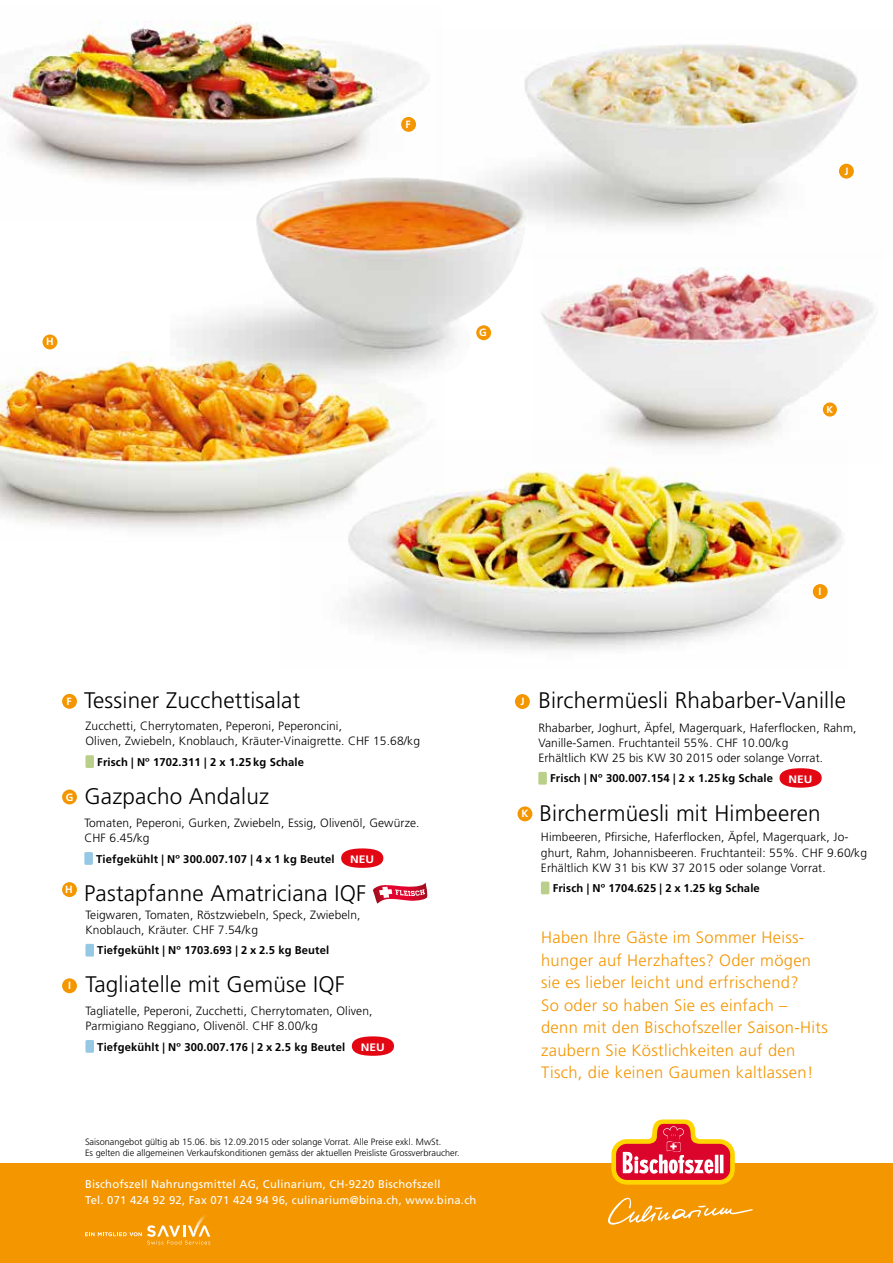
<style>
.page{position:relative;width:893px;height:1263px;background:#fff}
.page>*{position:absolute;margin:0;border:0;box-sizing:border-box;transform-origin:0 0}
.t1{font:300 22.5px "Frutiger LT Std";letter-spacing:.01em;color:#000}
.t2{font:300 16.5px/22.5px "Frutiger LT Std";letter-spacing:.02em;color:#f49600}
.t3{font:300 12px/15.3px "Frutiger LT Std";letter-spacing:.01em;color:#000}
.t4{font:700 11.25px "Frutiger LT Std";letter-spacing:.01em;color:#000}
.t5{font:11.25px/15.8px "Frutiger LT";letter-spacing:.02em;color:#fff}
.t6{font:700 10.8px "Frutiger LT Std";color:#fff;scale:1.11 1}
.t7{font:700 10.5px "Frutiger LT Std";color:#fff}
.t8{font:700 9.9px "Frutiger LT Std";color:#fff}
.t9{font:300 9.15px/10.9px "Frutiger LT Std";color:#000}
.s1{font-weight:700;font-size:10.5px;color:#fff}
</style>
<div class="page">
<div style="left:0;top:1163px;width:893px;height:100px;background:#f49600"></div>
<svg style="left:611px;top:1119px;width:124px;height:65px"></svg>
<svg style="left:608px;top:1197px;width:145px;height:28px"></svg>
<svg style="left:85px;top:1215px;width:125px;height:29px"></svg>
<img style="left:348px;top:466px;width:495px;height:184px">
<img style="left:494px;top:44px;width:364px;height:183px">
<img style="left:185px;top:177px;width:342px;height:182px">
<img style="left:0;top:351px;width:443px;height:190px">
<img style="left:0;top:21px;width:441px;height:199px">
<div style="left:541px;top:881px;width:8px;height:13px;background:#bad08a"></div>
<div style="left:517px;top:806px;width:15px;height:15px;background:#f49600;border-radius:50%"></div>
<div style="left:538px;top:772px;width:9px;height:13px;background:#bad08a"></div>
<div style="left:779px;top:768px;width:43px;height:20px;background:#e30613;border-radius:50%"></div>
<div style="left:515px;top:694px;width:15px;height:15px;background:#f49600;border-radius:50%"></div>
<div style="left:85px;top:755px;width:9px;height:13px;background:#bad08a"></div>
<div style="left:62px;top:694px;width:15px;height:15px;background:#f49600;border-radius:50%"></div>
<div style="left:85px;top:944px;width:9px;height:12px;background:#95c8e4"></div>
<svg style="left:372px;top:882px;width:56px;height:22px"></svg>
<div style="left:62px;top:882px;width:15px;height:15px;background:#f49600;border-radius:50%"></div>
<div style="left:85px;top:1040px;width:9px;height:13px;background:#95c8e4"></div>
<div style="left:352px;top:1036px;width:42px;height:20px;background:#e30613;border-radius:50%"></div>
<div style="left:62px;top:978px;width:15px;height:15px;background:#f49600;border-radius:50%"></div>
<div style="left:84px;top:852px;width:9px;height:13px;background:#95c8e4"></div>
<div style="left:341px;top:848px;width:42px;height:20px;background:#e30613;border-radius:50%"></div>
<div style="left:62px;top:789px;width:15px;height:15px;background:#f49600;border-radius:50%"></div>
<div style="left:839px;top:164px;width:15px;height:15px;background:#f49600;border-radius:50%"></div>
<div style="left:401px;top:117px;width:15px;height:15px;background:#f49600;border-radius:50%"></div>
<img style="left:541px;top:267px;width:334px;height:193px">
<div style="left:823px;top:402px;width:14px;height:15px;background:#f49600;border-radius:50%"></div>
<div style="left:476px;top:325px;width:15px;height:15px;background:#f49600;border-radius:50%"></div>
<div style="left:813px;top:584px;width:15px;height:15px;background:#f49600;border-radius:50%"></div>
<div style="left:43px;top:334px;width:14px;height:15px;background:#f49600;border-radius:50%"></div>
<p class="t7" style="left:46px;top:336px;width:9px">H</p>
<p class="t7" style="left:406px;top:118px;width:7px">F</p>
<p class="t7" style="left:479px;top:326px;width:9px">G</p>
<p class="t7" style="left:845px;top:165px;width:6px">J</p>
<p class="t8" style="left:826px;top:404px;width:8px">K</p>
<h1 class="t1" style="left:66px;top:687px;width:235px"><span class="s1">F</span> Tessiner Zucchettisalat</h1>
<p class="t3" style="left:85px;top:718px;width:336px">Zucchetti, Cherrytomaten, Peperoni, Peperoncini,<br>Oliven, Zwiebeln, Knoblauch, Kräuter-Vinaigrette. CHF 15.68/kg</p>
<p class="t4" style="left:97px;top:755px;width:208px">Frisch | Nº 1702.311 | 2 x 1.25 kg Schale</p>
<h1 class="t1" style="left:66px;top:783px;width:205px"><span class="s1">G</span> Gazpacho Andaluz</h1>
<p class="t7" style="left:65px;top:883px;width:9px">H</p>
<p class="t3" style="left:84px;top:815px;width:337px">Tomaten, Peperoni, Gurken, Zwiebeln, Essig, Olivenöl, Gewürze.<br>CHF 6.45/kg</p>
<p class="t4" style="left:96px;top:852px;width:240px">Tiefgekühlt | Nº 300.007.107 | 4 x 1 kg Beutel</p>
<p class="t6" style="left:350px;top:853px;width:23px">NEU</p>
<h1 class="t1" style="left:84px;top:880px;width:284px">Pastapfanne Amatriciana IQF</h1>
<p class="t3" style="left:85px;top:907px;width:277px">Teigwaren, Tomaten, Röstzwiebeln, Speck, Zwiebeln,<br>Knoblauch, Kräuter. CHF 7.54/kg</p>
<p class="t4" style="left:97px;top:944px;width:233px">Tiefgekühlt | Nº 1703.693 | 2 x 2.5 kg Beutel</p>
<h1 class="t1" style="left:68px;top:972px;width:278px"><span class="s1">I</span> Tagliatelle mit Gemüse IQF</h1>
<p class="t3" style="left:85px;top:1003px;width:289px">Tagliatelle, Peperoni, Zucchetti, Cherrytomaten, Oliven,<br>Parmigiano Reggiano, Olivenöl. CHF 8.00/kg</p>
<p class="t4" style="left:97px;top:1040px;width:249px">Tiefgekühlt | Nº 300.007.176 | 2 x 2.5 kg Beutel</p>
<p class="t6" style="left:361px;top:1040px;width:23px">NEU</p>
<p class="t9" style="left:85px;top:1136px;width:376px">Saisonangebot gültig ab 15.06. bis 12.09.2015 oder solange Vorrat. Alle Preise exkl. MwSt.<br>Es gelten die allgemeinen Verkaufskonditionen gemäss der aktuellen Preisliste Grossverbraucher.</p>
<p class="t5" style="left:85px;top:1176px;width:393px">Bischofszell Nahrungsmittel AG, Culinarium, CH-9220 Bischofszell<br>Tel. 071 424 92 92, Fax 071 424 94 96, culinarium@bina.ch, www.bina.ch</p>
<p class="t7" style="left:818px;top:585px;width:4px">I</p>
<h1 class="t1" style="left:520px;top:688px;width:327px"><sup>J</sup> Birchermüesli Rhabarber-Vanille</h1>
<p class="t3" style="left:538px;top:720px;width:320px">Rhabarber, Joghurt, Äpfel, Magerquark, Haferflocken, Rahm,<br>Vanille-Samen. Fruchtanteil 55%. CHF 10.00/kg<br>Erhältlich KW 25 bis KW 30 2015 oder solange Vorrat.</p>
<p class="t4" style="left:550px;top:772px;width:224px">Frisch | Nº 300.007.154 | 2 x 1.25 kg Schale</p>
<p class="t6" style="left:789px;top:772px;width:23px">NEU</p>
<h1 class="t1" style="left:521px;top:800px;width:301px"><span class="s1">K</span> Birchermüesli mit Himbeeren</h1>
<p class="t3" style="left:541px;top:829px;width:328px">Himbeeren, Pfirsiche, Haferflocken, Äpfel, Magerquark, Jo&shy;ghurt, Rahm, Johannisbeeren. Fruchtanteil: 55%. CHF 9.60/kg<br>Erhältlich KW 31 bis KW 37 2015 oder solange Vorrat.</p>
<p class="t4" style="left:553px;top:881px;width:209px">Frisch | Nº 1704.625 | 2 x 1.25 kg Schale</p>
<p class="t2" style="left:541px;top:927px;width:288px">Haben Ihre Gäste im Sommer Heiss&shy;hunger auf Herzhaftes? Oder mögen sie es lieber leicht und erfrischend?<br>So oder so haben Sie es einfach – denn mit den Bischofszeller Saison-Hits zaubern Sie Köstlichkeiten auf den Tisch, die keinen Gaumen kaltlassen!</p>
</div>
